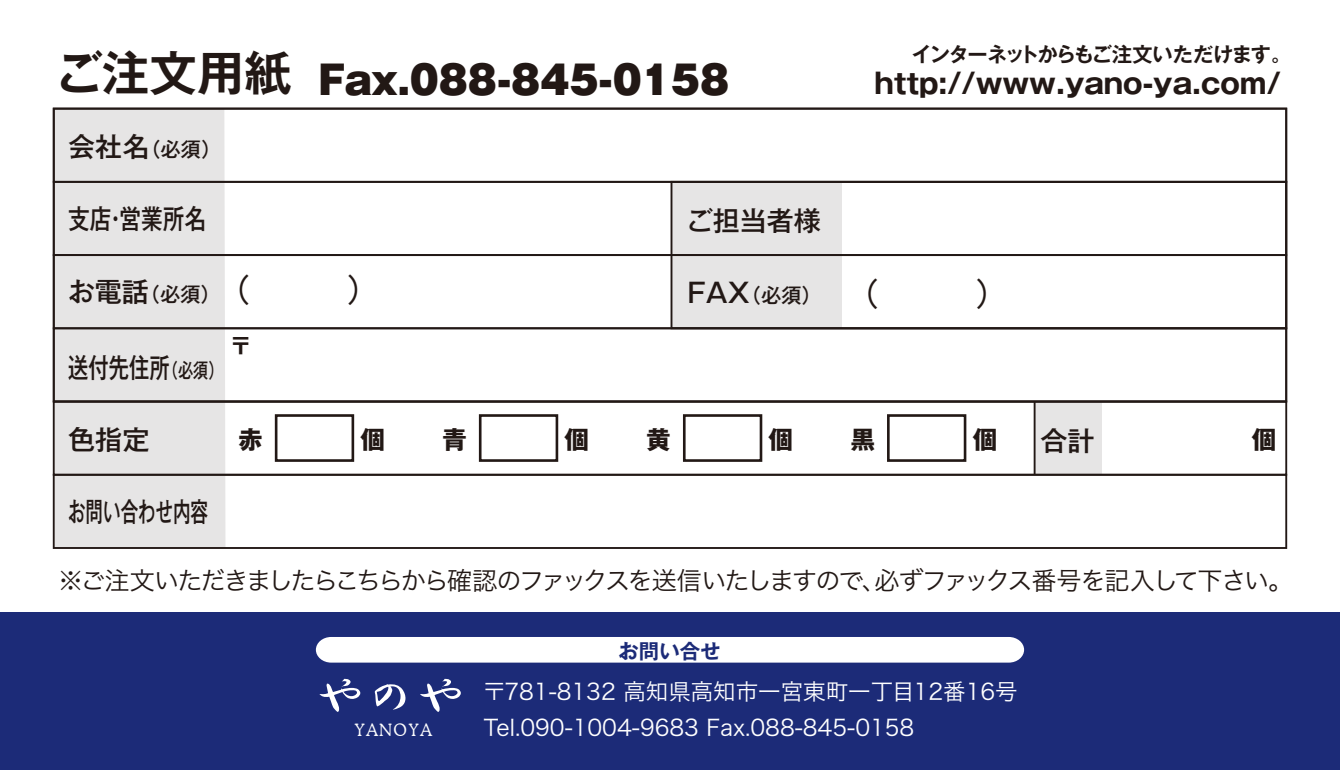
<style>
.page{position:relative;width:1340px;height:770px;background:#fff}
.page>*{position:absolute;margin:0;border:0;box-sizing:border-box;transform-origin:0 0}
.t1{font:50.18px "HG Gyoshotai";color:#fff}
.t2{font:700 47.25px "Gothic MB101 Pr 6 N De";color:#221815}
.t3{font:900 38.25px "Gothic MB101 Pr 6 N";color:#221815}
.t4{font:700 28.35px "Gothic MB101 Pr 6 N";color:#221815}
.t5{font:500 27px "Gothic MB101 Pr 6 N";color:#221815}
.t6{font:500 27px "Gothic MB101 Pr 6 N";color:#221815;scale:.75 1}
.t7{font:500 27px "Gothic MB101 Pr 6 N";color:#221815;scale:.65 1}
.t8{font:500 27px "Gothic MB101 Pr 6 N";color:#221815;scale:.8 1}
.t9{font:25.2px "Hira Kaku Pro N W3";letter-spacing:-.08em;color:#221815}
.t10{font:700 24.75px "Gothic MB101 Pr 6 N";color:#221815}
.t11{font:22.5px "Hira Kaku Pro N W3";color:#fff}
.t12{font:700 22.05px "Gothic MB101 Pr 6 N";color:#221815}
.t13{font:700 20.47px "Gothic MB101 Pr 6 N De";color:#1c2b78}
.t14{font:500 20.25px "Gothic MB101 Pr 6 N";color:#221815}
.t15{font:700 20.25px "Gothic MB101 Pr 6 N De";letter-spacing:-.07em;color:#221815}
.t16{font:300 16.88px "Cooper BT";letter-spacing:.08em;color:#fff}
.s1{font-size:27px}
.s2{font-size:20.25px}
</style>
<div class="page">
<div style="left:671px;top:182px;width:171px;height:146px;background:#e6e5e5"></div>
<div style="left:1034px;top:401px;width:68px;height:73px;background:#e6e5e5"></div>
<div style="left:56px;top:111px;width:169px;height:435px;background:#e6e5e5"></div>
<div style="left:0;top:612px;width:1339px;height:157px;background:#1c2b78"></div>
<div style="left:53px;top:108px;width:1234px;height:75px;border:2px solid #221815"></div>
<div style="left:53px;top:181px;width:1234px;height:75px;border:2px solid #221815"></div>
<div style="left:53px;top:254px;width:1234px;height:75px;border:2px solid #221815"></div>
<div style="left:53px;top:327px;width:1234px;height:75px;border:2px solid #221815"></div>
<div style="left:53px;top:400px;width:1234px;height:75px;border:2px solid #221815"></div>
<div style="left:53px;top:473px;width:1234px;height:76px;border:2px solid #221815"></div>
<div style="left:670px;top:181px;width:617px;height:148px;border:2px solid #221815"></div>
<hr style="left:1033px;top:401px;width:2px;height:73px;background:#221815">
<div style="left:316px;top:637px;width:708px;height:25px;background:#fff"></div>
<div style="left:275px;top:414px;width:79px;height:48px;border:3px solid #221815"></div>
<div style="left:479px;top:414px;width:79px;height:48px;border:3px solid #221815"></div>
<div style="left:683px;top:414px;width:79px;height:48px;border:3px solid #221815"></div>
<div style="left:887px;top:414px;width:79px;height:48px;border:3px solid #221815"></div>
<h2 class="t2" style="left:55px;top:34px;width:238px">ご注文用紙</h2>
<p class="t15" style="left:912px;top:38px;width:381px">インターネットからもご注文いただけます。</p>
<h3 class="t3" style="left:319px;top:48px;width:412px">Fax.088-845-0158</h3>
<p class="t4" style="left:874px;top:59px;width:408px">http://www.yano-ya.com/</p>
<p class="t14" style="left:68px;top:133px;width:155px"><span class="s1">会社名</span>（必須）</p>
<p class="t8" style="left:68px;top:197px;width:173px">支店・営業所名</p>
<p class="t14" style="left:68px;top:277px;width:154px"><span class="s1">お電話</span>（必須）</p>
<p class="t6" style="left:68px;top:345px;width:209px">送付先住所<span class="s2">（必須）</span></p>
<p class="t5" style="left:68px;top:417px;width:83px">色指定</p>
<p class="t7" style="left:68px;top:489px;width:217px">お問い合わせ内容</p>
<p class="t5" style="left:686px;top:198px;width:136px">ご担当者様</p>
<p class="t12" style="left:230px;top:327px;width:23px">〒</p>
<p class="t14" style="left:687px;top:278px;width:136px"><span class="s1">FAX</span>（必須）</p>
<p class="t10" style="left:238px;top:418px;width:26px">赤</p>
<p class="t10" style="left:360px;top:418px;width:26px">個</p>
<p class="t10" style="left:442px;top:418px;width:26px">青</p>
<p class="t10" style="left:564px;top:418px;width:26px">個</p>
<p class="t10" style="left:646px;top:418px;width:26px">黄</p>
<p class="t10" style="left:768px;top:418px;width:26px">個</p>
<p class="t10" style="left:850px;top:418px;width:26px">黒</p>
<p class="t10" style="left:972px;top:418px;width:26px">個</p>
<p class="t5" style="left:1040px;top:418px;width:55px">合計</p>
<p class="t10" style="left:1252px;top:418px;width:26px">個</p>
<p class="t9" style="left:58px;top:558px;width:1236px">※ご注文いただきましたらこちらから確認のファックスを送信いたしますので、必ずファックス番号を記入して下さい。</p>
<p class="t13" style="left:618px;top:633px;width:104px">お問い合せ</p>
<h1 class="t1" style="left:315px;top:670px;width:152px">やのや</h1>
<p class="t11" style="left:483px;top:672px;width:536px">〒781-8132 高知県高知市一宮東町一丁目12番16号</p>
<p class="t16" style="left:354px;top:719px;width:79px">YANOYA</p>
<p class="t11" style="left:484px;top:707px;width:432px">Tel.090-1004-9683 Fax.088-845-0158</p>
</div>
